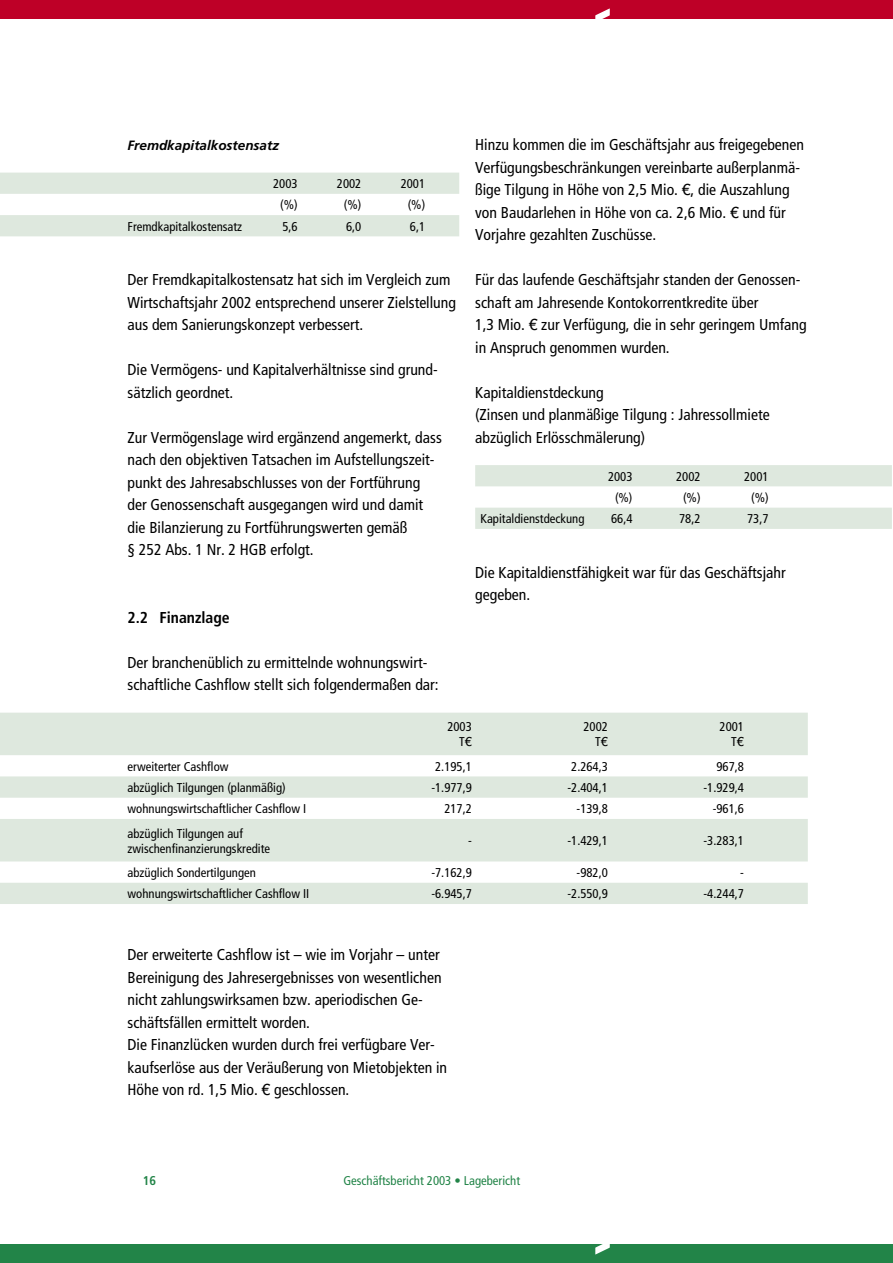
<style>
.page{position:relative;width:893px;height:1263px;background:#fff}
.page>*{position:absolute;margin:0;border:0;box-sizing:border-box;transform-origin:0 0}
.t1{font:condensed 15.75px/22.5px "Frutiger";color:#000}
.t2{font:700 condensed 15.75px "Frutiger";color:#000}
.t3{font:italic 700 13.5px "Frutiger";color:#000}
.t4{font:condensed 12.75px/15px "Frutiger";color:#000;text-align:right}
.t5{font:condensed 12.75px "Frutiger";color:#228448}
.t6{font:700 condensed 12.75px "Frutiger";color:#228448}
.s1{font-family:"Helvetica Neue";font-stretch:normal}
</style>
<div class="page">
<div style="left:0;top:0;width:893px;height:19px;background:#be0027"></div>
<div style="left:0;top:1244px;width:893px;height:19px;background:#228448"></div>
<svg style="left:595px;top:1244px;width:15px;height:10px"></svg>
<svg style="left:595px;top:8px;width:15px;height:11px"></svg>
<div style="left:0;top:173px;width:459px;height:21px;background:#dee8de"></div>
<div style="left:0;top:215px;width:459px;height:21px;background:#dee8de"></div>
<svg style="left:0;top:713px;width:808px;height:148px;fill:#dee8de"></svg>
<div style="left:0;top:883px;width:808px;height:21px;background:#dee8de"></div>
<svg style="left:475px;top:465px;width:417px;height:64px"></svg>
<p class="t3" style="left:128px;top:137px;width:153px">Fremdkapitalkostensatz</p>
<p class="t4" style="left:273px;top:176px;width:26px">2003</p>
<p class="t4" style="left:337px;top:176px;width:26px">2002</p>
<p class="t4" style="left:401px;top:176px;width:26px">2001</p>
<p class="t4" style="left:280px;top:197px;width:19px">(%)</p>
<p class="t4" style="left:344px;top:197px;width:19px">(%)</p>
<p class="t4" style="left:408px;top:197px;width:19px">(%)</p>
<p class="t4" style="left:128px;top:219px;width:116px">Fremdkapitalkostensatz</p>
<p class="t4" style="left:282px;top:219px;width:17px">5,6</p>
<p class="t4" style="left:346px;top:219px;width:17px">6,0</p>
<p class="t4" style="left:410px;top:219px;width:17px">6,1</p>
<p class="t1" style="left:128px;top:268px;width:330px">Der Fremdkapitalkostensatz hat sich im Vergleich zum<br>Wirtschaftsjahr 2002 entsprechend unserer Zielstellung aus dem Sanierungskonzept verbessert.</p>
<p class="t1" style="left:128px;top:358px;width:312px">Die Vermögens- und Kapitalverhältnisse sind grund&shy;sätzlich geordnet.</p>
<p class="t1" style="left:128px;top:426px;width:316px">Zur Vermögenslage wird ergänzend angemerkt, dass nach den objektiven Tatsachen im Aufstellungszeit&shy;punkt des Jahresabschlusses von der Fortführung der Genossenschaft ausgegangen wird und damit die Bilanzierung zu Fortführungswerten gemäß<br>§ 252 Abs. 1 Nr. 2 HGB erfolgt.</p>
<p class="t2" style="left:128px;top:608px;width:104px">2.2 Finanzlage</p>
<p class="t1" style="left:128px;top:651px;width:313px">Der branchenüblich zu ermittelnde wohnungswirt&shy;schaftliche Cashflow stellt sich folgendermaßen dar:</p>
<p class="t1" style="left:475px;top:133px;width:330px">Hinzu kommen die im Geschäftsjahr aus freigegebenen Verfügungsbeschränkungen vereinbarte außerplanmä&shy;ßige Tilgung in Höhe von 2,5 Mio. <span class="s1">€</span>, die Auszahlung von Baudarlehen in Höhe von ca. 2,6 Mio. <span class="s1">€</span> und für Vorjahre gezahlten Zuschüsse.</p>
<p class="t1" style="left:475px;top:268px;width:333px">Für das laufende Geschäftsjahr standen der Genossen&shy;schaft am Jahresende Kontokorrentkredite über<br>1,3 Mio. <span class="s1">€</span> zur Verfügung, die in sehr geringem Umfang in Anspruch genommen wurden.</p>
<p class="t1" style="left:475px;top:381px;width:296px">Kapitaldienstdeckung<br>(Zinsen und planmäßige Tilgung : Jahressollmiete abzüglich Erlösschmälerung)</p>
<p class="t4" style="left:608px;top:469px;width:26px">2003</p>
<p class="t4" style="left:676px;top:469px;width:26px">2002</p>
<p class="t4" style="left:744px;top:469px;width:26px">2001</p>
<p class="t4" style="left:615px;top:490px;width:19px">(%)</p>
<p class="t4" style="left:683px;top:490px;width:19px">(%)</p>
<p class="t4" style="left:751px;top:490px;width:19px">(%)</p>
<p class="t4" style="left:480px;top:511px;width:106px">Kapitaldienstdeckung</p>
<p class="t4" style="left:611px;top:511px;width:23px">66,4</p>
<p class="t4" style="left:679px;top:511px;width:23px">78,2</p>
<p class="t4" style="left:747px;top:511px;width:23px">73,7</p>
<p class="t1" style="left:475px;top:561px;width:312px">Die Kapitaldienstfähigkeit war für das Geschäftsjahr gegeben.</p>
<p class="t4" style="left:447px;top:719px;width:26px">2003<br>T<span class="s1">€</span></p>
<p class="t4" style="left:583px;top:719px;width:26px">2002<br>T<span class="s1">€</span></p>
<p class="t4" style="left:719px;top:719px;width:26px">2001<br>T<span class="s1">€</span></p>
<p class="t4" style="left:128px;top:759px;width:103px">erweiterter Cashflow</p>
<p class="t4" style="left:435px;top:759px;width:38px">2.195,1</p>
<p class="t4" style="left:571px;top:759px;width:38px">2.264,3</p>
<p class="t4" style="left:716px;top:759px;width:29px">967,8</p>
<p class="t4" style="left:128px;top:780px;width:160px">abzüglich Tilgungen (planmäßig)</p>
<p class="t4" style="left:431px;top:780px;width:42px">-1.977,9</p>
<p class="t4" style="left:567px;top:780px;width:42px">-2.404,1</p>
<p class="t4" style="left:703px;top:780px;width:42px">-1.929,4</p>
<p class="t4" style="left:128px;top:801px;width:180px">wohnungswirtschaftlicher Cashflow I</p>
<p class="t4" style="left:444px;top:801px;width:29px">217,2</p>
<p class="t4" style="left:577px;top:801px;width:33px">-139,8</p>
<p class="t4" style="left:713px;top:801px;width:33px">-961,6</p>
<p class="t4" style="left:128px;top:826px;width:144px;text-align:left">abzüglich Tilgungen auf zwischenfinanzierungskredite</p>
<p class="t4" style="left:468px;top:833px;width:5px">-</p>
<p class="t4" style="left:567px;top:833px;width:42px">-1.429,1</p>
<p class="t4" style="left:703px;top:833px;width:42px">-3.283,1</p>
<p class="t4" style="left:128px;top:865px;width:130px">abzüglich Sondertilgungen</p>
<p class="t4" style="left:431px;top:865px;width:42px">-7.162,9</p>
<p class="t4" style="left:577px;top:865px;width:33px">-982,0</p>
<p class="t4" style="left:740px;top:865px;width:5px">-</p>
<p class="t4" style="left:128px;top:886px;width:183px">wohnungswirtschaftlicher Cashflow II</p>
<p class="t4" style="left:431px;top:886px;width:42px">-6.945,7</p>
<p class="t4" style="left:567px;top:886px;width:42px">-2.550,9</p>
<p class="t4" style="left:703px;top:886px;width:42px">-4.244,7</p>
<p class="t1" style="left:128px;top:943px;width:321px">Der erweiterte Cashflow ist – wie im Vorjahr – unter Bereinigung des Jahresergebnisses von wesentlichen nicht zahlungswirksamen bzw. aperiodischen Ge&shy;schäftsfällen ermittelt worden.<br>Die Finanzlücken wurden durch frei verfügbare Ver&shy;kaufserlöse aus der Veräußerung von Mietobjekten in Höhe von rd. 1,5 Mio. <span class="s1">€</span> geschlossen.</p>
<p class="t6" style="left:143px;top:1173px;width:15px">16</p>
<p class="t5" style="left:343px;top:1173px;width:178px">Geschäftsbericht 2003 • Lagebericht</p>
</div>
